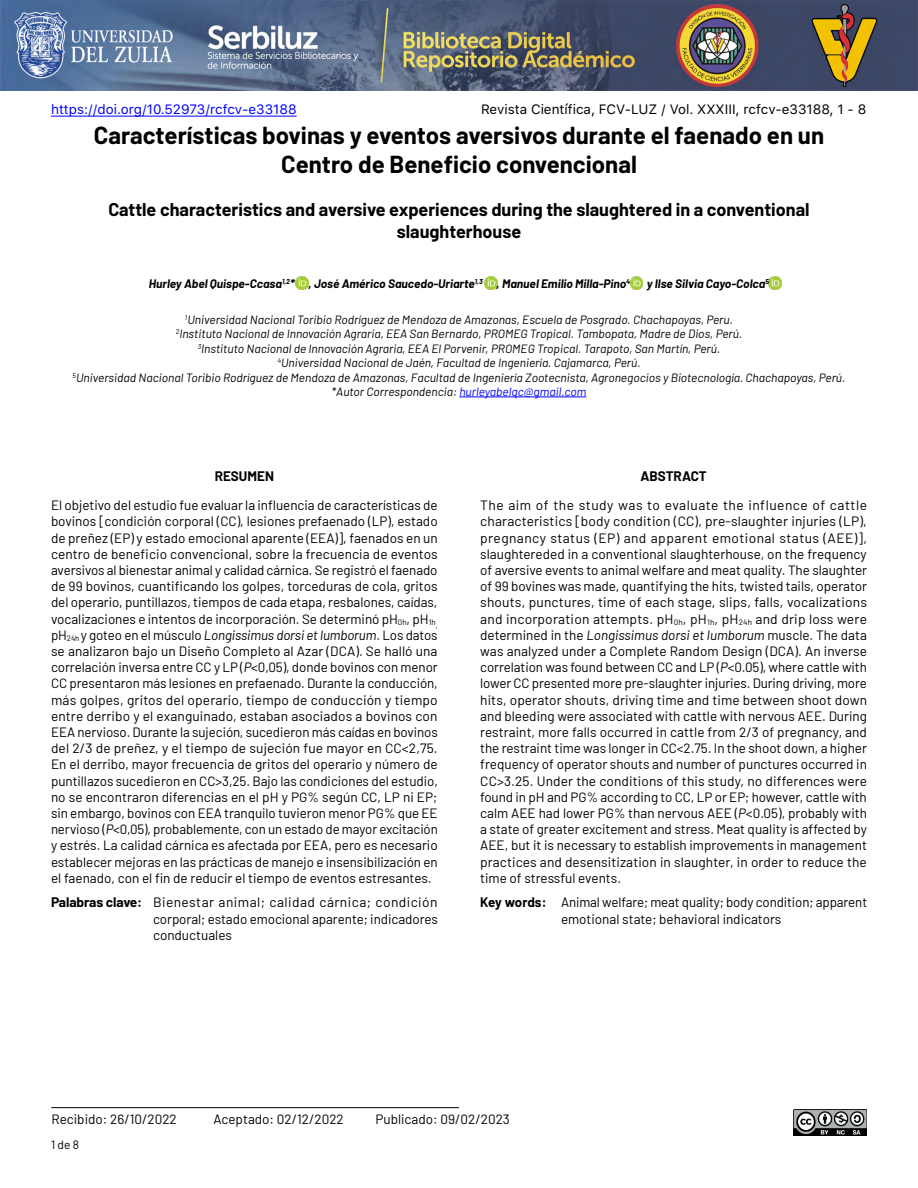
<style>
.page{position:relative;width:918px;height:1188px;background:#fff}
.page>*{position:absolute;margin:0;border:0;box-sizing:border-box;transform-origin:0 0}
.t1{font:700 24px/28.8px "Barlow";color:#000;text-align:center}
.t2{font:700 18px/21.6px "Barlow";color:#000;text-align:center}
.t3{font:13.5px/16.2px "Barlow";color:#000;text-align:justify}
.t4{font:13.5px "SFUI Text";color:#000}
.t5{font:13.5px "SFUI Text";color:#00f}
.t6{font:700 13.5px "Barlow";color:#000}
.t7{font:italic 12px/14.4px "Barlow";color:#000;text-align:center}
.t8{font:italic 700 12px "Barlow";color:#000}
.t9{font:12px "Barlow";color:#000}
.s1{color:#00f}
.s2{font-style:italic}
.s3{font-weight:700}
</style>
<div class="page">
<svg style="left:296px;top:276px;width:12px;height:13px"></svg>
<svg style="left:485px;top:276px;width:12px;height:13px"></svg>
<svg style="left:630px;top:276px;width:13px;height:13px"></svg>
<svg style="left:769px;top:276px;width:12px;height:13px"></svg>
<hr style="left:51px;top:116px;width:246px;height:1px;background:#00f">
<hr style="left:51px;top:1107px;width:408px;height:1px;background:#000">
<img style="left:0;top:0;width:918px;height:90px">
<img style="left:793px;top:1110px;width:74px;height:25px">
<hr style="left:459px;top:397px;width:127px;height:1px;background:#00f">
<p class="t5" style="left:51px;top:99px;width:247px">https://doi.org/10.52973/rcfcv-e33188</p>
<p class="t4" style="left:481px;top:99px;width:387px">Revista Científica, FCV-LUZ / Vol. XXXIII, rcfcv-e33188, 1 - 8</p>
<h1 class="t1" style="left:94px;top:119px;width:732px">Características bovinas y eventos aversivos durante el faenado en un<br>Centro de Beneficio convencional</h1>
<h2 class="t2" style="left:108px;top:197px;width:703px">Cattle characteristics and aversive experiences during the slaughtered in a conventional slaughterhouse</h2>
<p class="t8" style="left:149px;top:275px;width:483px">Hurley Abel Quispe-Ccasa<sup>1,2</sup>* , José Américo Saucedo-Uriarte<sup>1,3</sup> , Manuel Emilio Milla-Pino<sup>4</sup></p>
<p class="t8" style="left:647px;top:275px;width:124px">y Ilse Silvia Cayo-Colca<sup>5</sup></p>
<p class="t7" style="left:73px;top:312px;width:774px"><sup>1</sup>Universidad Nacional Toribio Rodríguez de Mendoza de Amazonas, Escuela de Posgrado. Chachapoyas, Peru.<br><sup>2</sup>Instituto Nacional de Innovación Agraria, EEA San Bernardo, PROMEG Tropical. Tambopata, Madre de Dios, Perú.<br><sup>3</sup>Instituto Nacional de Innovación Agraria, EEA El Porvenir, PROMEG Tropical. Tarapoto, San Martín, Perú.<br><sup>4</sup>Universidad Nacional de Jaén, Facultad de Ingeniería. Cajamarca, Perú.<br><sup>5</sup>Universidad Nacional Toribio Rodríguez de Mendoza de Amazonas, Facultad de Ingeniería Zootecnista, Agronegocios y Biotecnología. Chachapoyas, Perú. *Autor Correspondencia: <span class="s1">hurleyabelqc@gmail.com</span></p>
<p class="t6" style="left:215px;top:466px;width:61px">RESUMEN</p>
<p class="t3" style="left:51px;top:496px;width:388px">El objetivo del estudio fue evaluar la influencia de características de bovinos [condición corporal (CC), lesiones prefaenado (LP), estado de preñez (EP) y estado emocional aparente (EEA)], faenados en un centro de beneficio convencional, sobre la frecuencia de eventos aversivos al bienestar animal y calidad cárnica. Se registró el faenado de 99 bovinos, cuantificando los golpes, torceduras de cola, gritos del operario, puntillazos, tiempos de cada etapa, resbalones, caídas, vocalizaciones e intentos de incorporación. Se determinó pH<sub>0h</sub>, pH<sub>1h, </sub>pH<sub>24h</sub> y goteo en el músculo <span class="s2">Longissimus dorsi et lumborum</span>. Los datos se analizaron bajo un Diseño Completo al Azar (DCA). Se halló una correlación inversa entre CC y LP (<span class="s2">P</span>&lt;0,05), donde bovinos con menor CC presentaron más lesiones en prefaenado. Durante la conducción, más golpes, gritos del operario, tiempo de conducción y tiempo entre derribo y el exanguinado, estaban asociados a bovinos con EEA nervioso. Durante la sujeción, sucedieron más caídas en bovinos del 2/3 de preñez, y el tiempo de sujeción fue mayor en CC&lt;2,75.<br>En el derribo, mayor frecuencia de gritos del operario y número de puntillazos sucedieron en CC&gt;3,25. Bajo las condiciones del estudio, no se encontraron diferencias en el pH y PG% según CC, LP ni EP; sin embargo, bovinos con EEA tranquilo tuvieron menor PG% que EE nervioso (<span class="s2">P</span>&lt;0,05), probablemente, con un estado de mayor excitación y estrés. La calidad cárnica es afectada por EEA, pero es necesario establecer mejoras en las prácticas de manejo e insensibilización en el faenado, con el fin de reducir el tiempo de eventos estresantes.</p>
<p class="t3" style="left:153px;top:893px;width:286px;text-indent:-102px"><span class="s3">Palabras clave:</span> Bienestar animal; calidad cárnica; condición corporal; estado emocional aparente; indicadores conductuales</p>
<p class="t6" style="left:640px;top:466px;width:68px">ABSTRACT</p>
<p class="t3" style="left:480px;top:496px;width:388px">The aim of the study was to evaluate the influence of cattle characteristics [body condition (CC), pre-slaughter injuries (LP), pregnancy status (EP) and apparent emotional status (AEE)], slaughtereded in a conventional slaughterhouse, on the frequency of aversive events to animal welfare and meat quality. The slaughter of 99 bovines was made, quantifying the hits, twisted tails, operator shouts, punctures, time of each stage, slips, falls, vocalizations and incorporation attempts. pH<sub>0h</sub>, pH<sub>1h</sub>, pH<sub>24h</sub> and drip loss were determined in the <span class="s2">Longissimus dorsi et lumborum</span> muscle. The data was analyzed under a Complete Random Design (DCA). An inverse correlation was found between CC and LP (<span class="s2">P</span>&lt;0.05), where cattle with lower CC presented more pre-slaughter injuries. During driving, more hits, operator shouts, driving time and time between shoot down and bleeding were associated with cattle with nervous AEE. During restraint, more falls occurred in cattle from 2/3 of pregnancy, and the restraint time was longer in CC&lt;2.75. In the shoot down, a higher frequency of operator shouts and number of punctures occurred in CC&gt;3.25. Under the conditions of this study, no differences were found in pH and PG% according to CC, LP or EP; however, cattle with calm AEE had lower PG% than nervous AEE (<span class="s2">P</span>&lt;0.05), probably with a state of greater excitement and stress. Meat quality is affected by AEE, but it is necessary to establish improvements in management practices and desensitization in slaughter, in order to reduce the time of stressful events.</p>
<p class="t3" style="left:480px;top:893px;width:388px;text-align:center"><span class="s3">Key words:</span> Animal welfare; meat quality; body condition; apparent emotional state; behavioral indicators</p>
<p class="t3" style="left:51px;top:1110px;width:127px">Recibido: 26/10/2022</p>
<p class="t3" style="left:213px;top:1110px;width:132px">Aceptado: 02/12/2022</p>
<p class="t3" style="left:375px;top:1110px;width:136px">Publicado: 09/02/2023</p>
<p class="t9" style="left:51px;top:1136px;width:30px">1 de 8</p>
</div>
